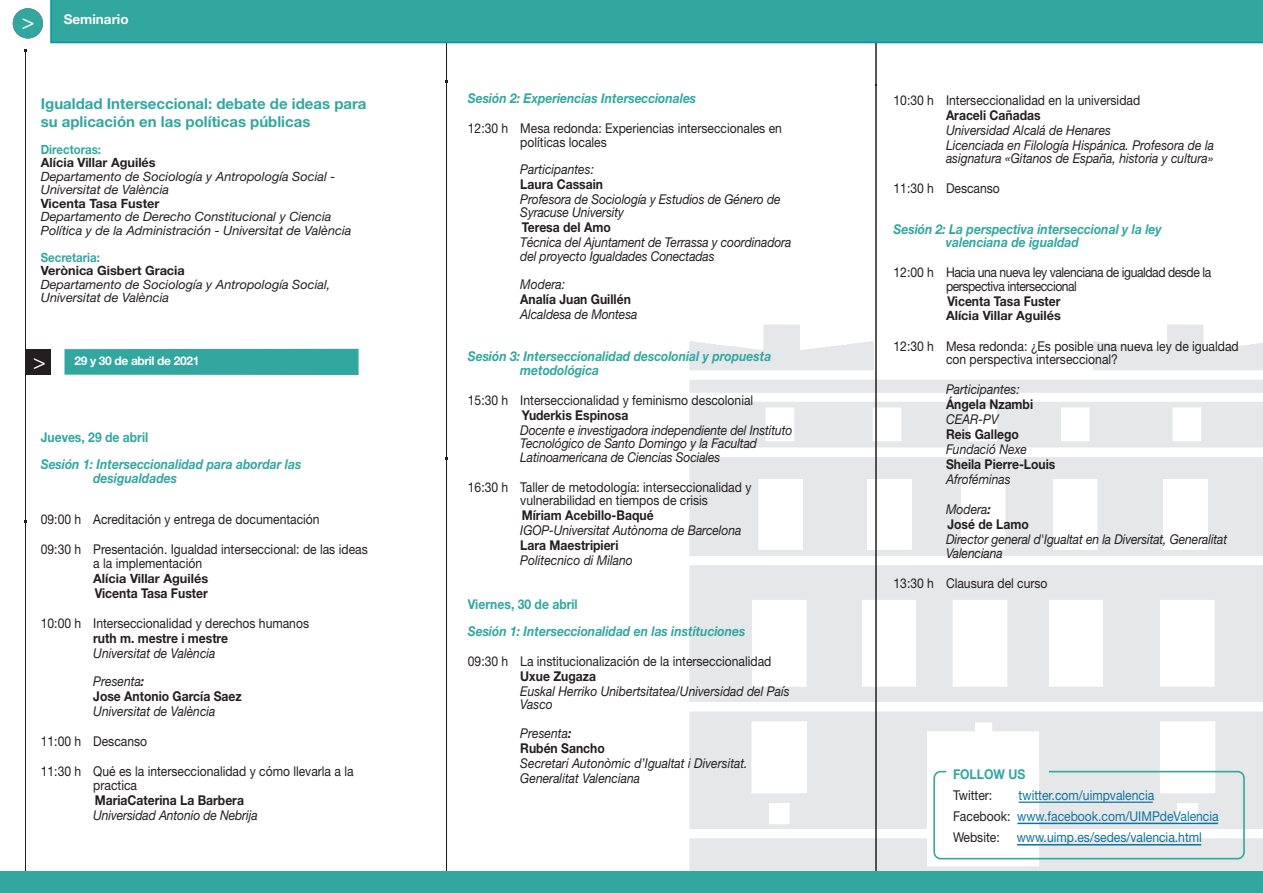
<style>
.page{position:relative;width:1263px;height:893px;background:#fff}
.page>*{position:absolute;margin:0;border:0;box-sizing:border-box;transform-origin:0 0}
.t1{font:italic 21px "Helvetica Neue";color:#fff}
.t2{font:700 15px/18px "Helvetica Neue";color:#31a7a0}
.t3{font:italic 13.5px/13.5px "Helvetica Neue";letter-spacing:-.01em;color:#231f20;scale:.9 1}
.t4{font:13.5px/13.5px "Helvetica Neue";color:#231f20;scale:.9 1}
.t5{font:700 13.5px/15px "Helvetica Neue";color:#231f20;scale:.9 1}
.t6{font:italic 700 13.5px/13.5px "Helvetica Neue";color:#31a7a0;scale:.9 1}
.t7{font:13.5px/21px "Helvetica Neue";color:#0e739e;scale:.9 1}
.t8{font:13.5px/13.5px "Helvetica Neue";letter-spacing:-.035em;color:#231f20;scale:.9 1}
.t9{font:700 13.5px "Helvetica Neue";color:#31a7a0;scale:.9 1}
.t10{font:700 13.5px "Helvetica Neue";color:#fff}
.t11{font:italic 12.75px/13.5px "Helvetica Neue";color:#231f20}
.t12{font:700 12.75px "Helvetica Neue";color:#231f20}
.t13{font:700 12.75px "Helvetica Neue";color:#31a7a0;scale:.9 1}
.t14{font:700 12px "Helvetica Neue";letter-spacing:-.03em;color:#fff}
.s1{font-weight:400;font-style:italic;font-size:21px}
.s2{font-weight:700}
.s3{font-weight:400;font-style:italic}
.s4{font-style:italic}
.s5{color:#231f20}
</style>
<div class="page">
<img style="left:681px;top:319px;width:582px;height:553px">
<hr style="left:876px;top:36px;width:1px;height:846px;background:#231f20">
<hr style="left:446px;top:37px;width:1px;height:847px;background:#231f20">
<div style="left:50px;top:0;width:1213px;height:43px;background:#31a7a0"></div>
<div style="left:13px;top:8px;width:30px;height:30px;background:#31a7a0;border-radius:50%"></div>
<hr style="left:25px;top:51px;width:1px;height:826px;background:#231f20">
<div style="left:0;top:872px;width:1263px;height:21px;background:#31a7a0"></div>
<div style="left:26px;top:349px;width:25px;height:26px;background:#231f20"></div>
<div style="left:64px;top:349px;width:295px;height:26px;background:#31a7a0"></div>
<div style="left:933px;top:771px;width:312px;height:88px;border:2px solid #31a7a0;border-radius:6px"></div>
<hr style="left:1017px;top:823px;width:201px;height:1px;background:#0e739e">
<hr style="left:1017px;top:844px;width:184px;height:1px;background:#0e739e">
<hr style="left:1019px;top:802px;width:134px;height:1px;background:#0e739e">
<p class="t10" style="left:22px;top:11px;width:108px"><span class="s1">&gt;</span> Seminario</p>
<p class="t2" style="left:41px;top:94px;width:327px">Igualdad Interseccional: debate de ideas para su aplicación en las políticas públicas</p>
<p class="t13" style="left:41px;top:141px;width:68px">Directoras:</p>
<p class="t12" style="left:41px;top:155px;width:116px">Alícia Villar Aguilés</p>
<p class="t11" style="left:41px;top:169px;width:296px">Departamento de Sociología y Antropología Social -<br>Universitat de València</p>
<p class="t12" style="left:41px;top:195px;width:120px">Vicenta Tasa Fuster</p>
<p class="t11" style="left:41px;top:210px;width:312px">Departamento de Derecho Constitucional y Ciencia<br>Política y de la Administración - Universitat de València</p>
<p class="t13" style="left:41px;top:249px;width:67px">Secretaria:</p>
<p class="t12" style="left:41px;top:263px;width:146px">Verònica Gisbert Gracia</p>
<p class="t11" style="left:41px;top:277px;width:291px">Departamento de Sociología y Antropología Social,<br>Universitat de València</p>
<h1 class="t1" style="left:33px;top:349px;width:14px">&gt;</h1>
<p class="t14" style="left:75px;top:353px;width:126px">29 y 30 de abril de 2021</p>
<p class="t9" style="left:41px;top:429px;width:121px">Jueves, 29 de abril</p>
<p class="t6" style="left:93px;top:457px;width:233px;text-indent:-52px">Sesión 1: Interseccionalidad para abordar las desigualdades</p>
<p class="t4" style="left:41px;top:513px;width:311px">09:00 h Acreditación y entrega de documentación</p>
<p class="t4" style="left:93px;top:543px;width:306px;text-indent:-52px">09:30 h Presentación. Igualdad interseccional: de las ideas a la implementación</p>
<p class="t12" style="left:93px;top:570px;width:116px">Alícia Villar Aguilés</p>
<p class="t5" style="left:95px;top:585px;width:127px">Vicenta Tasa Fuster</p>
<p class="t4" style="left:41px;top:616px;width:300px">10:00 h Interseccionalidad y derechos humanos</p>
<p class="t5" style="left:93px;top:630px;width:151px">ruth m. mestre i mestre</p>
<p class="t3" style="left:93px;top:639px;width:137px;line-height:28.5px">Universitat de València<br>Presenta<span class="s2">:</span></p>
<p class="t5" style="left:93px;top:689px;width:167px">Jose Antonio García Saez</p>
<p class="t3" style="left:93px;top:705px;width:137px">Universitat de València</p>
<p class="t4" style="left:41px;top:735px;width:120px">11:00 h Descanso</p>
<p class="t4" style="left:93px;top:765px;width:291px;text-indent:-52px">11:30 h Qué es la interseccionalidad y cómo llevarla a la practica</p>
<p class="t5" style="left:95px;top:792px;width:167px">MariaCaterina La Barbera</p>
<p class="t3" style="left:93px;top:808px;width:184px">Universidad Antonio de Nebrija</p>
<p class="t6" style="left:468px;top:91px;width:255px">Sesión 2: Experiencias Interseccionales</p>
<p class="t4" style="left:520px;top:121px;width:292px;text-indent:-52px">12:30 h Mesa redonda: Experiencias interseccionales en políticas locales</p>
<p class="t3" style="left:520px;top:162px;width:83px">Participantes:</p>
<p class="t5" style="left:520px;top:176px;width:93px">Laura Cassain</p>
<p class="t3" style="left:520px;top:192px;width:291px">Profesora de Sociología y Estudios de Género de<br>Syracuse University</p>
<p class="t5" style="left:522px;top:219px;width:100px">Teresa del Amo</p>
<p class="t3" style="left:520px;top:235px;width:303px">Técnica del Ajuntament de Terrassa y coordinadora del proyecto Igualdades Conectadas</p>
<p class="t3" style="left:520px;top:277px;width:51px">Modera:</p>
<p class="t5" style="left:520px;top:291px;width:124px">Analía Juan Guillén</p>
<p class="t3" style="left:520px;top:307px;width:132px">Alcaldesa de Montesa</p>
<p class="t6" style="left:520px;top:349px;width:281px;text-indent:-52px">Sesión 3: Interseccionalidad descolonial y propuesta metodológica</p>
<p class="t4" style="left:468px;top:393px;width:319px">15:30 h Interseccionalidad y feminismo descolonial</p>
<p class="t5" style="left:522px;top:407px;width:120px">Yuderkis Espinosa</p>
<p class="t3" style="left:520px;top:423px;width:304px">Docente e investigadora independiente del Instituto<br>Tecnológico de Santo Domingo y la Facultad<br>Latinoamericana de Ciencias Sociales</p>
<p class="t4" style="left:520px;top:480px;width:258px;text-indent:-52px">16:30 h Taller de metodología: interseccionalidad y vulnerabilidad en tiempos de crisis</p>
<p class="t5" style="left:522px;top:507px;width:148px">Míriam Acebillo-Baqué</p>
<p class="t3" style="left:520px;top:523px;width:247px">IGOP-Universitat Autònoma de Barcelona</p>
<p class="t5" style="left:520px;top:537px;width:111px">Lara Maestripieri</p>
<p class="t3" style="left:520px;top:553px;width:127px">Politecnico di Milano</p>
<p class="t9" style="left:468px;top:596px;width:124px">Viernes, 30 de abril</p>
<p class="t6" style="left:468px;top:624px;width:310px">Sesión 1: Interseccionalidad en las instituciones</p>
<p class="t4" style="left:468px;top:654px;width:339px">09:30 h La institucionalización de la interseccionalidad</p>
<p class="t5" style="left:520px;top:668px;width:86px">Uxue Zugaza</p>
<p class="t3" style="left:520px;top:684px;width:301px">Euskal Herriko Unibertsitatea/Universidad del País<br>Vasco</p>
<p class="t5" style="left:520px;top:725px;width:95px"><span class="s3">Presenta</span><span class="s4">:<br></span>Rubén Sancho</p>
<p class="t3" style="left:520px;top:755px;width:254px;line-height:15px">Secretari Autonòmic d’Igualtat i Diversitat.<br>Generalitat Valenciana</p>
<p class="t4" style="left:893px;top:93px;width:276px">10:30 h Interseccionalidad en la universidad</p>
<p class="t5" style="left:946px;top:107px;width:107px">Araceli Cañadas</p>
<p class="t3" style="left:946px;top:122px;width:299px;line-height:15px">Universidad Alcalá de Henares<br>Licenciada en Filología Hispánica. Profesora de la</p>
<p class="t3" style="left:946px;top:151px;width:299px">asignatura «Gitanos de España, historia y cultura»</p>
<p class="t4" style="left:893px;top:181px;width:120px">11:30 h Descanso</p>
<p class="t6" style="left:946px;top:222px;width:241px;text-indent:-52px">Sesión 2: La perspectiva interseccional y la ley valenciana de igualdad</p>
<p class="t8" style="left:946px;top:265px;width:296px;text-indent:-52px">12:00 h Hacia una nueva ley valenciana de igualdad desde la perspectiva interseccional</p>
<p class="t5" style="left:947px;top:293px;width:127px">Vicenta Tasa Fuster</p>
<p class="t12" style="left:946px;top:308px;width:116px">Alícia Villar Aguilés</p>
<p class="t4" style="left:946px;top:339px;width:327px;text-indent:-52px">12:30 h Mesa redonda: ¿Es posible una nueva ley de igualdad con perspectiva interseccional?</p>
<p class="t3" style="left:946px;top:382px;width:83px">Participantes:</p>
<p class="t5" style="left:946px;top:396px;width:98px">Ángela Nzambi</p>
<p class="t3" style="left:946px;top:412px;width:60px">CEAR-PV</p>
<p class="t5" style="left:946px;top:426px;width:83px">Reis Gallego</p>
<p class="t3" style="left:946px;top:442px;width:92px">Fundació Nexe</p>
<p class="t5" style="left:946px;top:456px;width:123px">Sheila Pierre-Louis</p>
<p class="t3" style="left:946px;top:472px;width:73px">Afroféminas</p>
<p class="t5" style="left:946px;top:501px;width:94px"><span class="s3">Modera</span><span class="s4">:<br></span>José de Lamo</p>
<p class="t3" style="left:946px;top:532px;width:314px">Director general d'Igualtat en la Diversitat, Generalitat<br>Valenciana</p>
<p class="t4" style="left:893px;top:576px;width:173px">13:30 h Clausura del curso</p>
<p class="t9" style="left:953px;top:766px;width:82px">FOLLOW US</p>
<p class="t4" style="left:953px;top:788px;width:45px">Twitter:</p>
<p class="t7" style="left:953px;top:785px;width:297px;text-indent:66px">twitter.com/uimpvalencia<br><span class="s5">Facebook:</span> www.facebook.com/UIMPdeValencia<br><span class="s5">Website:</span></p>
<p class="t7" style="left:1017px;top:827px;width:207px">www.uimp.es/sedes/valencia.html</p>
</div>
